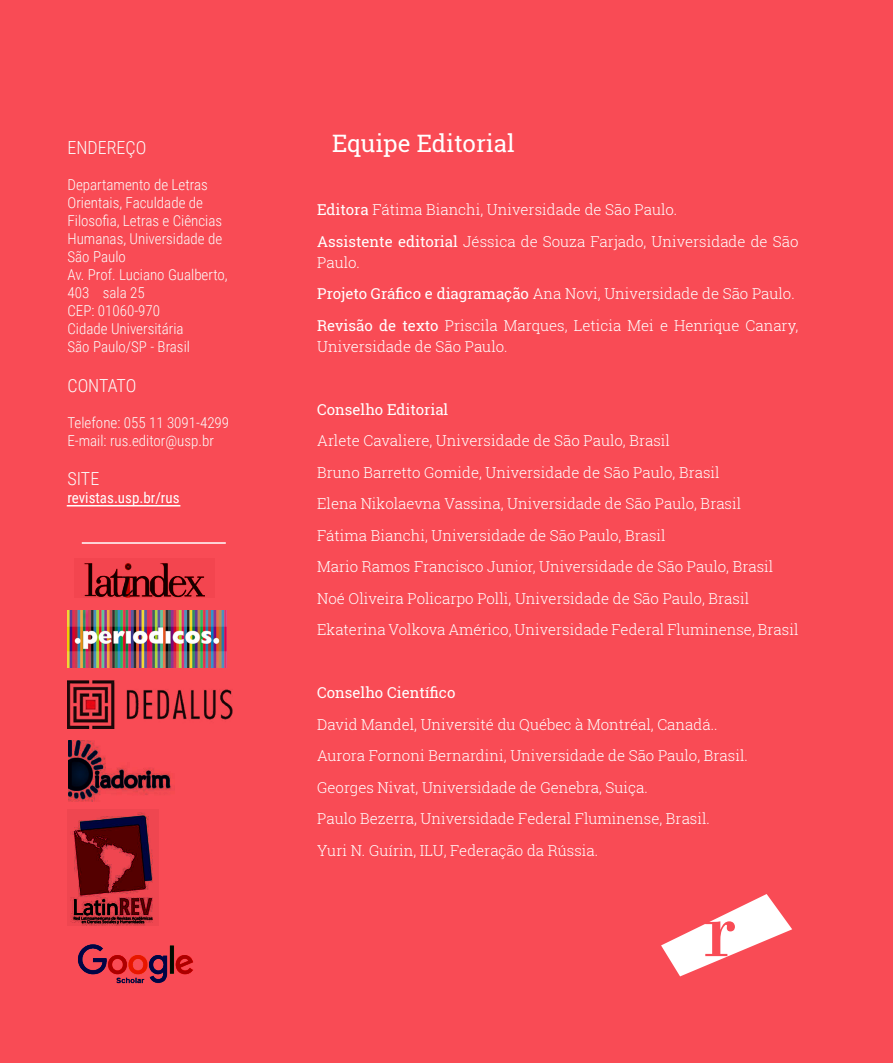
<style>
.page{position:relative;width:893px;height:1063px;background:#f94b55}
.page>*{position:absolute;margin:0;border:0;box-sizing:border-box;transform-origin:0 0}
.Body_text_normal{font:24px "Roboto Slab";color:#fff}
.t1{font:300 18px "Roboto Condensed";color:#fbfdfc}
.Body_text_normal-2{font:300 15px/21px "Roboto Slab";color:#fff}
.Rodapé_e_auxiliares{font:300 15px/18px "Roboto Condensed";color:#fbfdfc}
.Body_text_normal-3{font:15px "Roboto Slab";color:#fff}
.t2{font:15px "Roboto Condensed";color:#fff}
.s1{font-weight:400}
</style>
<div class="page">
<svg style="left:661px;top:894px;width:131px;height:82px"></svg>
<hr style="left:67px;top:505px;width:113px;height:2px;background:#fff">
<hr style="left:82px;top:542px;width:144px;height:2px;background:#fff">
<img style="left:81px;top:562px;width:126px;height:36px">
<img style="left:67px;top:680px;width:166px;height:48px">
<img style="left:70px;top:812px;width:83px;height:114px">
<img style="left:68px;top:741px;width:107px;height:60px">
<img style="left:67px;top:610px;width:160px;height:57px">
<img style="left:78px;top:944px;width:115px;height:40px">
<p class="t1" style="left:68px;top:135px;width:80px">ENDEREÇO</p>
<p class="Rodapé_e_auxiliares" style="left:68px;top:175px;width:142px">Departamento de Letras</p>
<p class="Rodapé_e_auxiliares" style="left:68px;top:193px;width:156px">Orientais, Faculdade de<br>Filosofia, Letras e Ciências<br>Humanas, Universidade de<br>São Paulo</p>
<p class="Rodapé_e_auxiliares" style="left:68px;top:265px;width:162px">Av. Prof. Luciano Gualberto,<br>403 sala 25</p>
<p class="Rodapé_e_auxiliares" style="left:68px;top:301px;width:94px">CEP: 01060-970</p>
<p class="Rodapé_e_auxiliares" style="left:68px;top:319px;width:118px">Cidade Universitária</p>
<p class="Rodapé_e_auxiliares" style="left:68px;top:337px;width:124px">São Paulo/SP - Brasil</p>
<p class="t1" style="left:68px;top:373px;width:70px">CONTATO</p>
<p class="Rodapé_e_auxiliares" style="left:68px;top:413px;width:163px">Telefone: 055 11 3091-4299</p>
<p class="Rodapé_e_auxiliares" style="left:68px;top:431px;width:148px">E-mail: rus.editor@usp.br</p>
<p class="t1" style="left:68px;top:466px;width:33px">SITE</p>
<p class="t2" style="left:68px;top:487px;width:114px">revistas.usp.br/rus</p>
<p class="Body_text_normal" style="left:332px;top:127px;width:184px">Equipe Editorial</p>
<p class="Body_text_normal-2" style="left:317px;top:199px;width:362px"><span class="s1">Editora</span> Fátima Bianchi, Universidade de São Paulo.</p>
<p class="Body_text_normal-2" style="left:317px;top:230px;width:483px"><span class="s1">Assistente editorial</span> Jéssica de Souza Farjado, Universidade de São<br>Paulo.</p>
<p class="Body_text_normal-2" style="left:317px;top:283px;width:479px"><span class="s1">Projeto Gráfico e diagramação</span> Ana Novi, Universidade de São Paulo.</p>
<p class="Body_text_normal-2" style="left:317px;top:314px;width:483px"><span class="s1">Revisão de texto</span> Priscila Marques, Leticia Mei e Henrique Canary,<br>Universidade de São Paulo.</p>
<p class="Body_text_normal-3" style="left:317px;top:399px;width:133px">Conselho Editorial</p>
<p class="Body_text_normal-2" style="left:317px;top:430px;width:354px">Arlete Cavaliere, Universidade de São Paulo, Brasil</p>
<p class="Body_text_normal-2" style="left:317px;top:461px;width:404px">Bruno Barretto Gomide, Universidade de São Paulo, Brasil</p>
<p class="Body_text_normal-2" style="left:317px;top:493px;width:426px">Elena Nikolaevna Vassina, Universidade de São Paulo, Brasil</p>
<p class="Body_text_normal-2" style="left:317px;top:524px;width:350px">Fátima Bianchi, Universidade de São Paulo, Brasil</p>
<p class="Body_text_normal-2" style="left:317px;top:556px;width:458px">Mario Ramos Francisco Junior, Universidade de São Paulo, Brasil</p>
<p class="Body_text_normal-2" style="left:317px;top:587px;width:433px">Noé Oliveira Policarpo Polli, Universidade de São Paulo, Brasil</p>
<p class="Body_text_normal-2" style="left:317px;top:619px;width:483px">Ekaterina Volkova Américo, Universidade Federal Fluminense, Brasil</p>
<p class="Body_text_normal-3" style="left:317px;top:682px;width:140px">Conselho Científico</p>
<p class="Body_text_normal-2" style="left:317px;top:713px;width:402px">David Mandel, Université du Québec à Montréal, Canadá..</p>
<p class="Body_text_normal-2" style="left:317px;top:745px;width:432px">Aurora Fornoni Bernardini, Universidade de São Paulo, Brasil.</p>
<p class="Body_text_normal-2" style="left:317px;top:776px;width:332px">Georges Nivat, Universidade de Genebra, Suiça.</p>
<p class="Body_text_normal-2" style="left:317px;top:808px;width:394px">Paulo Bezerra, Universidade Federal Fluminense, Brasil.</p>
<p class="Body_text_normal-2" style="left:317px;top:839px;width:283px">Yuri N. Guírin, ILU, Federação da Rússia.</p>
</div>
